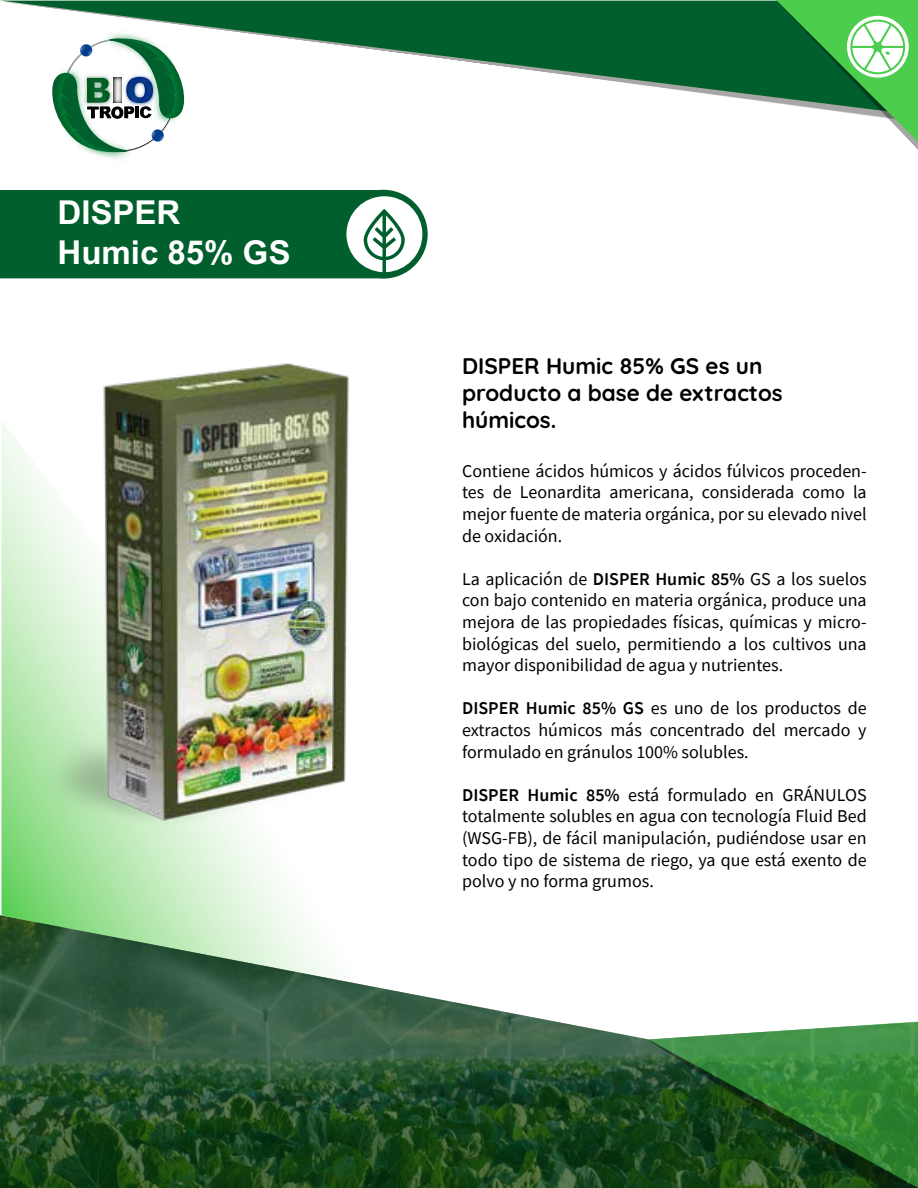
<style>
.page{position:relative;width:918px;height:1188px;background:#fff}
.page>*{position:absolute;margin:0;border:0;box-sizing:border-box;transform-origin:0 0}
.t1{font:700 33px/39.6px "Arial";color:#fff}
.t2{font:700 22.5px/27px "Quicksand";color:#000}
.t3{font:18px/21.6px "Source Sans Pro";color:#000;text-align:justify}
.s1{font-weight:600}
</style>
<div class="page">
<svg style="left:3px;top:1px;width:773px;height:102px;fill:#005f2c"></svg>
<img style="left:27px;top:0;width:28px;height:21px">
<img style="left:7px;top:21px;width:48px;height:82px">
<img style="left:55px;top:0;width:175px;height:159px">
<svg style="left:50px;top:35px;width:137px;height:121px"></svg>
<img style="left:87px;top:25px;width:115px;height:112px">
<img style="left:77px;top:43px;width:115px;height:112px">
<svg style="left:2px;top:422px;width:290px;height:493px;background:#bbeab6"></svg>
<svg style="left:776px;top:0;width:142px;height:150px"></svg>
<svg style="left:0;top:915px;width:649px;height:273px"></svg>
<svg style="left:0;top:190px;width:428px;height:89px;background:#207347"></svg>
<svg style="left:649px;top:1021px;width:269px;height:167px;background:#367237"></svg>
<img style="left:43px;top:363px;width:306px;height:522px">
<h1 class="t1" style="left:58px;top:193px;width:234px">DISPER<br>Humic 85% GS</h1>
<p class="t2" style="left:462px;top:351px;width:322px">DISPER Humic 85% GS es un producto a base de extractos húmicos.</p>
<p class="t3" style="left:462px;top:460px;width:406px">Contiene ácidos húmicos y ácidos fúlvicos proceden&shy;tes de Leonardita americana, considerada como la mejor fuente de materia orgánica, por su elevado nivel de oxidación.</p>
<p class="t3" style="left:462px;top:568px;width:406px">La aplicación de <span class="s1">DISPER Humic 85%</span> GS a los suelos con bajo contenido en materia orgánica, produce una mejora de las propiedades físicas, químicas y micro&shy;biológicas del suelo, permitiendo a los cultivos una mayor disponibilidad de agua y nutrientes.</p>
<p class="t3" style="left:462px;top:697px;width:406px"><span class="s1">DISPER Humic 85% GS</span> es uno de los productos de extractos húmicos más concentrado del mercado y formulado en gránulos 100% solubles.</p>
<p class="t3" style="left:462px;top:784px;width:406px"><span class="s1">DISPER Humic 85%</span> está formulado en GRÁNULOS totalmente solubles en agua con tecnología Fluid Bed (WSG-FB), de fácil manipulación, pudiéndose usar en todo tipo de sistema de riego, ya que está exento de polvo y no forma grumos.</p>
</div>
